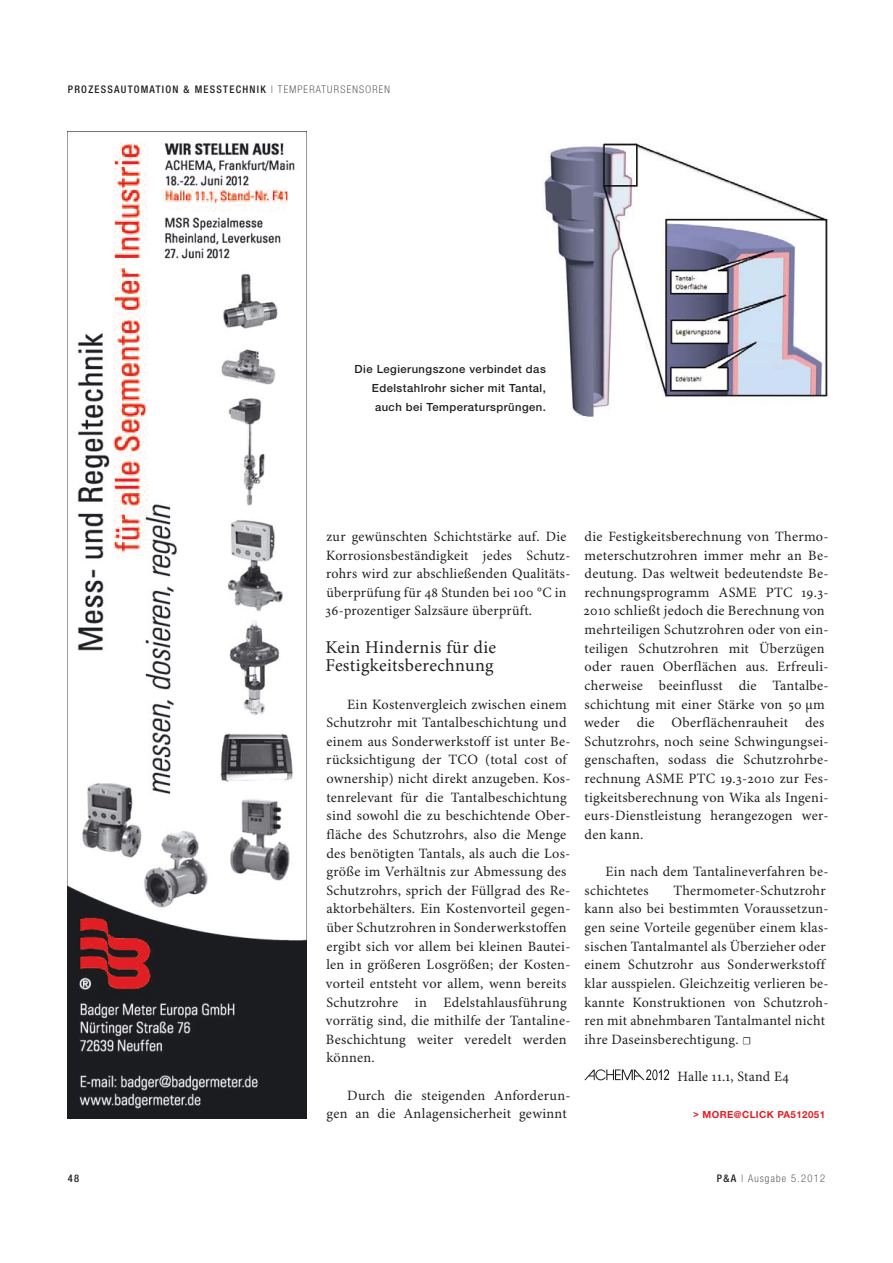
<style>
.page{position:relative;width:893px;height:1263px;background:#fff}
.page>*{position:absolute;margin:0;border:0;box-sizing:border-box;transform-origin:0 0}
.t1{font:18px/18.6px "Minion Pro";letter-spacing:.02em;color:#231f20}
.t2{font:14.25px/18.6px "Minion Pro";letter-spacing:.02em;color:#231f20}
.t3{font:500 11.25px/18.6px "Helvetica Neue LT Std";letter-spacing:.04em;color:#231f20;text-align:justify}
.t4{font:500 condensed 10.5px "Helvetica Neue LT Std";letter-spacing:.12em;color:#231f20}
.t5{font:100 condensed 10.5px "Helvetica Neue LT Std";letter-spacing:.12em;color:#231f20}
.t6{font:700 9.75px "Helvetica Neue LT Std";letter-spacing:.04em;color:#e21d25}
.s1{font-weight:100}
.s2{font-size:10.5px}
.s3{font-weight:500}
</style>
<div class="page">
<img style="left:68px;top:142px;width:238px;height:976px">
<img style="left:542px;top:143px;width:286px;height:274px">
<svg style="left:584px;top:1069px;width:85px;height:11px"></svg>
<p class="t4" style="left:68px;top:85px;width:323px">PROZESSAUTOMATION &amp; MESSTECHNIK <span class="s1">| TEMPERATURSENSOREN</span></p>
<p class="t4" style="left:68px;top:1174px;width:13px">48</p>
<p class="t3" style="left:372px;top:361px;width:175px;text-indent:-17px">Die Legierungszone verbindet das Edelstahlrohr sicher mit Tantal, auch bei Temperatursprüngen.</p>
<p class="t2" style="left:325px;top:528px;width:246px">zur gewünschten Schichtstärke auf. Die Korrosionsbeständigkeit jedes Schutz&shy;rohrs wird zur abschließenden Qualitäts&shy;überprüfung für 48 Stunden bei 100 °C in 36-prozentiger Salzsäure überprüft.</p>
<p class="t1" style="left:325px;top:639px;width:172px">Kein Hindernis für die<br>Festigkeitsberechnung</p>
<p class="t2" style="left:326px;top:696px;width:246px;text-indent:21px">Ein Kostenvergleich zwischen einem Schutzrohr mit Tantalbeschichtung und einem aus Sonderwerkstoff ist unter Be&shy;rücksichtigung der TCO (total cost of ownership) nicht direkt anzugeben. Kos&shy;tenrelevant für die Tantalbeschichtung sind sowohl die zu beschichtende Ober&shy;fläche des Schutzrohrs, also die Menge des benötigten Tantals, als auch die Los&shy;größe im Verhältnis zur Abmessung des Schutzrohrs, sprich der Füllgrad des Re&shy;aktorbehälters. Ein Kostenvorteil gegen&shy;über Schutzrohren in Sonderwerkstoffen ergibt sich vor allem bei kleinen Bautei&shy;len in größeren Losgrößen; der Kosten&shy;vorteil entsteht vor allem, wenn bereits Schutzrohre in Edelstahlausführung vorrätig sind, die mithilfe der Tantaline-Beschichtung weiter veredelt werden können.</p>
<p class="t2" style="left:326px;top:1087px;width:245px;text-align:right">Durch die steigenden Anforderun&shy;gen an die Anlagensicherheit gewinnt</p>
<p class="t2" style="left:583px;top:528px;width:246px">die Festigkeitsberechnung von Thermo&shy;meterschutzrohren immer mehr an Be&shy;deutung. Das weltweit bedeutendste Be&shy;rechnungsprogramm ASME PTC 19.3- 2010 schließt jedoch die Berechnung von mehrteiligen Schutzrohren oder von ein&shy;teiligen Schutzrohren mit Überzügen oder rauen Oberflächen aus. Erfreuli&shy;cherweise beeinflusst die Tantalbe&shy;schichtung mit einer Stärke von 50 μm weder die Oberflächenrauheit des Schutzrohrs, noch seine Schwingungsei&shy;genschaften, sodass die Schutzrohrbe&shy;rechnung ASME PTC 19.3-2010 zur Fes&shy;tigkeitsberechnung von Wika als Ingeni&shy;eurs-Dienstleistung herangezogen wer&shy;den kann.</p>
<p class="t2" style="left:584px;top:864px;width:245px;text-indent:21px">Ein nach dem Tantalineverfahren be&shy;schichtetes</p>
<p class="t2" style="left:584px;top:882px;width:246px;text-indent:89px">Thermometer-Schutzrohr kann also bei bestimmten Voraussetzun&shy;gen seine Vorteile gegenüber einem klas&shy;sischen Tantalmantel als Überzieher oder einem Schutzrohr aus Sonderwerkstoff klar ausspielen. Gleichzeitig verlieren be&shy;kannte Konstruktionen von Schutzroh&shy;ren mit abnehmbaren Tantalmantel nicht ihre Daseinsberechtigung. <span class="s2">☐</span></p>
<p class="t2" style="left:677px;top:1068px;width:113px">Halle 11.1, Stand E4</p>
<p class="t6" style="left:693px;top:1109px;width:133px">&gt; MORE@CLICK PA512051</p>
<p class="t5" style="left:716px;top:1172px;width:110px"><span class="s3">P&amp;A</span> | Ausgabe 5.2012</p>
</div>
